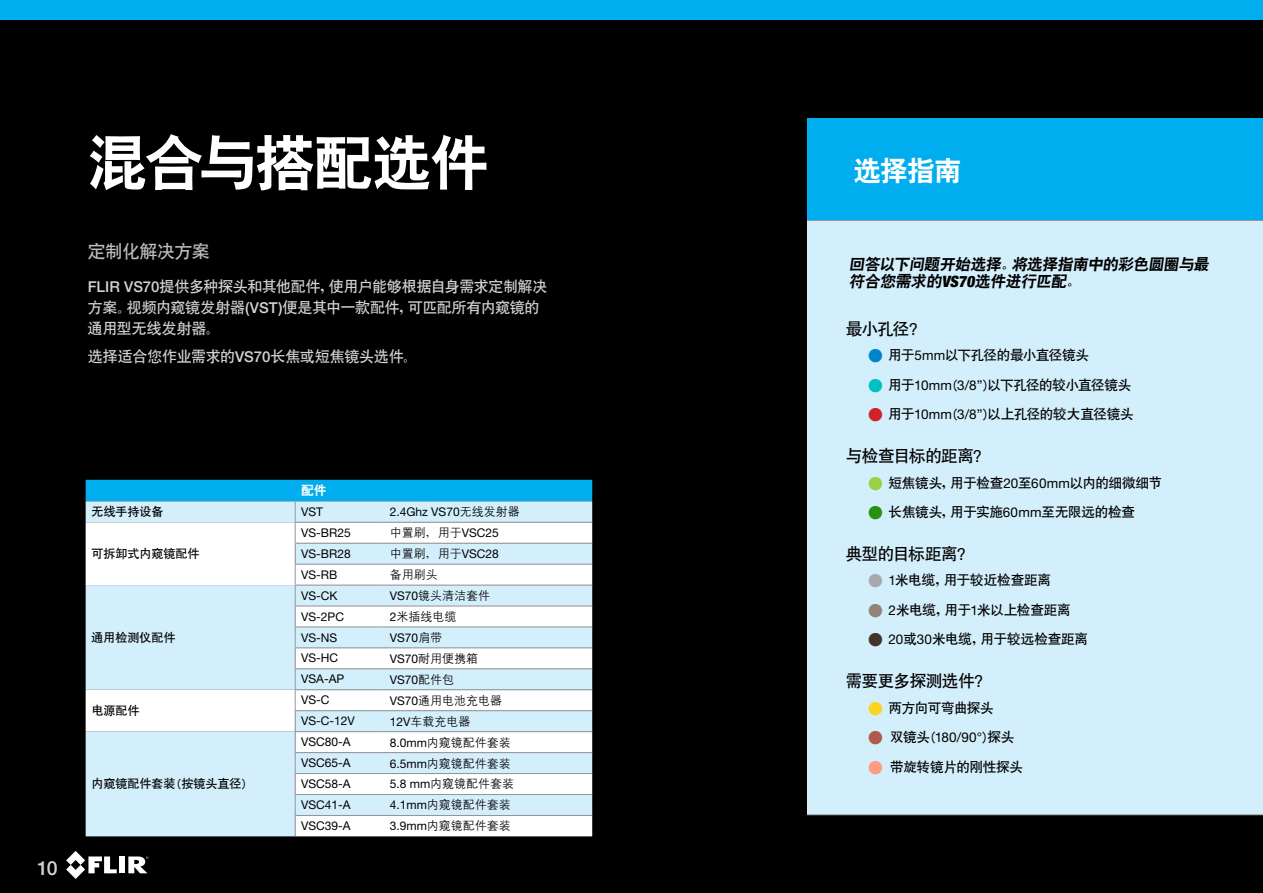
<style>
.page{position:relative;width:1263px;height:893px;background:#000}
.page>*{position:absolute;margin:0;border:0;box-sizing:border-box;transform-origin:0 0}
.t1{font:59.7px "Heiti CSEG Bold GB";letter-spacing:-.03em;color:#fff}
.t2{font:27.75px "Heiti CSEG Bold GB";color:#fff}
.t3{font:500 19.5px "Helvetica Neue LT Std";color:#d1d3d4}
.t4{font:18px "Heiti CSEG Medium GB";letter-spacing:-.035em;color:#bcbec0}
.t5{font:16.5px "Heiti CSEG Medium GB";letter-spacing:-.025em;color:#000}
.t6{font:15.75px/17.1px "Heiti CSEG Bold GB";color:#000}
.t7{font:15px/21px "Heiti CSEG Medium GB";letter-spacing:-.02em;color:#d1d3d4}
.t8{font:13.5px "Heiti CSEG Medium GB";letter-spacing:-.015em;color:#000}
.t9{font:13.5px "Heiti CSEG Medium GB";letter-spacing:-.035em;color:#000}
.t10{font:12.75px "Heiti CSEG Bold GB";color:#fff}
.t11{font:12px "Denshan CSEG Medium GB";color:#000}
.t12{font:12px "Helvetica Neue LT Std";color:#000}
.t13{font:12px "Heiti CSEG Medium GB";color:#000}
.s1{font-family:"Helvetica Neue LT Std";font-weight:500}
.s2{font-family:"Denshan CSEG Medium GB"}
.s3{font-family:"Helvetica Neue LT Std"}
.s4{font-family:"Helvetica Neue LT";font-weight:900;font-stretch:condensed}
.s5{font-family:"Helvetica Neue LT Std";font-size:37.5px;color:#0086c8}
.s6{font-family:"Helvetica Neue LT Std";font-size:37.5px;color:#00c1c1}
.s7{font-family:"Helvetica Neue LT Std";font-size:37.5px;color:#d22229}
.s8{font-family:"Helvetica Neue LT Std";font-size:37.5px;color:#98d047}
.s9{font-family:"Helvetica Neue LT Std";font-size:37.5px;color:#2a900f}
.s10{font-family:"Helvetica Neue LT Std";font-size:37.5px;color:#a7a9ac}
.s11{font-family:"Helvetica Neue LT Std";font-size:37.5px;color:#908574}
.s12{font-family:"Helvetica Neue LT Std";font-size:37.5px;color:#42332a}
.s13{font-family:"Helvetica Neue LT Std";font-size:37.5px;color:#fed220}
.s14{font-family:"Helvetica Neue LT Std";font-size:37.5px;color:#af5a4d}
.s15{font-family:"Helvetica Neue LT Std";font-size:37.5px;color:#ff9a83}
</style>
<div class="page">
<div style="left:119px;top:856px;width:6px;height:17px;background:#fff"></div>
<svg style="left:66px;top:851px;width:51px;height:28px"></svg>
<svg style="left:128px;top:856px;width:20px;height:17px"></svg>
<div style="left:0;top:0;width:1263px;height:20px;background:#00aeef"></div>
<div style="left:807px;top:118px;width:456px;height:102px;background:#00aeef"></div>
<div style="left:807px;top:220px;width:456px;height:595px;background:#d4effc"></div>
<hr style="left:807px;top:814px;width:456px;height:1px;background:#939598">
<hr style="left:807px;top:220px;width:456px;height:1px;background:#939598">
<svg style="left:86px;top:480px;width:506px;height:356px;background:#d6f0fb"></svg>
<hr style="left:295px;top:522px;width:89px;height:1px;background:#939598">
<hr style="left:384px;top:522px;width:208px;height:1px;background:#939598">
<hr style="left:295px;top:543px;width:89px;height:1px;background:#939598">
<hr style="left:384px;top:543px;width:208px;height:1px;background:#939598">
<hr style="left:295px;top:564px;width:89px;height:1px;background:#939598">
<hr style="left:384px;top:564px;width:208px;height:1px;background:#939598">
<hr style="left:295px;top:585px;width:89px;height:1px;background:#939598">
<hr style="left:384px;top:585px;width:208px;height:1px;background:#939598">
<hr style="left:295px;top:606px;width:89px;height:1px;background:#939598">
<hr style="left:384px;top:606px;width:208px;height:1px;background:#939598">
<hr style="left:295px;top:627px;width:89px;height:1px;background:#939598">
<hr style="left:384px;top:627px;width:208px;height:1px;background:#939598">
<hr style="left:295px;top:647px;width:89px;height:1px;background:#939598">
<hr style="left:384px;top:647px;width:208px;height:1px;background:#939598">
<hr style="left:295px;top:668px;width:89px;height:1px;background:#939598">
<hr style="left:384px;top:668px;width:208px;height:1px;background:#939598">
<hr style="left:295px;top:689px;width:89px;height:1px;background:#939598">
<hr style="left:384px;top:689px;width:208px;height:1px;background:#939598">
<hr style="left:295px;top:710px;width:89px;height:1px;background:#939598">
<hr style="left:384px;top:710px;width:208px;height:1px;background:#939598">
<hr style="left:295px;top:731px;width:89px;height:1px;background:#939598">
<hr style="left:384px;top:731px;width:208px;height:1px;background:#939598">
<hr style="left:295px;top:752px;width:89px;height:1px;background:#939598">
<hr style="left:384px;top:752px;width:208px;height:1px;background:#939598">
<hr style="left:295px;top:773px;width:89px;height:1px;background:#939598">
<hr style="left:384px;top:773px;width:208px;height:1px;background:#939598">
<hr style="left:295px;top:794px;width:89px;height:1px;background:#939598">
<hr style="left:384px;top:794px;width:208px;height:1px;background:#939598">
<hr style="left:295px;top:815px;width:89px;height:1px;background:#939598">
<hr style="left:384px;top:815px;width:208px;height:1px;background:#939598">
<h1 class="t1" style="left:88px;top:132px;width:403px">混合与搭配选件</h1>
<h3 class="t4" style="left:88px;top:242px;width:124px">定制化解决方案</h3>
<p class="t7" style="left:88px;top:276px;width:461px"><span class="s1">FLIR VS70</span>提供多种探头和其他配件，使用户能够根据自身需求定制解决方案。视频内窥镜发射器<span class="s1">(VST)</span>便是其中一款配件，可匹配所有内窥镜的通用型无线发射器。</p>
<p class="t7" style="left:88px;top:346px;width:331px">选择适合您作业需求的<span class="s1">VS70</span>长焦或短焦镜头选件。</p>
<h3 class="t3" style="left:37px;top:857px;width:22px">10</h3>
<p class="t10" style="left:301px;top:484px;width:27px">配件</p>
<p class="t13" style="left:92px;top:506px;width:73px">无线手持设备</p>
<p class="t12" style="left:301px;top:504px;width:23px">VST</p>
<p class="t12" style="left:390px;top:505px;width:132px">2.4Ghz VS70<span class="s2">无线发射器</span></p>
<p class="t13" style="left:92px;top:548px;width:109px">可拆卸式内窥镜配件</p>
<p class="t12" style="left:301px;top:525px;width:51px">VS-BR25</p>
<p class="t11" style="left:390px;top:527px;width:111px">中置刷，用于<span class="s3">VSC25</span></p>
<p class="t12" style="left:301px;top:546px;width:51px">VS-BR28</p>
<p class="t11" style="left:390px;top:548px;width:111px">中置刷，用于<span class="s3">VSC28</span></p>
<p class="t12" style="left:301px;top:567px;width:38px">VS-RB</p>
<p class="t11" style="left:390px;top:568px;width:49px">备用刷头</p>
<p class="t13" style="left:92px;top:631px;width:85px">通用检测仪配件</p>
<p class="t13" style="left:92px;top:705px;width:49px">电源配件</p>
<p class="t13" style="left:92px;top:778px;width:157px">内窥镜配件套装(按镜头直径)</p>
<p class="t12" style="left:301px;top:588px;width:38px">VS-CK</p>
<p class="t11" style="left:390px;top:589px;width:102px"><span class="s3">VS70</span>镜头清洁套件</p>
<p class="t12" style="left:301px;top:609px;width:44px">VS-2PC</p>
<p class="t11" style="left:390px;top:610px;width:68px"><span class="s3">2</span>米插线电缆</p>
<p class="t12" style="left:301px;top:630px;width:38px">VS-NS</p>
<p class="t12" style="left:390px;top:630px;width:54px">VS70<span class="s2">肩带</span></p>
<p class="t12" style="left:301px;top:651px;width:39px">VS-HC</p>
<p class="t11" style="left:390px;top:652px;width:90px"><span class="s3">VS70</span>耐用便携箱</p>
<p class="t12" style="left:301px;top:672px;width:45px">VSA-AP</p>
<p class="t12" style="left:390px;top:672px;width:66px">VS70<span class="s2">配件包</span></p>
<p class="t12" style="left:301px;top:693px;width:30px">VS-C</p>
<p class="t11" style="left:390px;top:694px;width:114px"><span class="s3">VS70</span>通用电池充电器</p>
<p class="t12" style="left:301px;top:714px;width:55px">VS-C-12V</p>
<p class="t11" style="left:390px;top:715px;width:82px"><span class="s3">12V</span>车载充电器</p>
<p class="t12" style="left:301px;top:735px;width:51px">VSC80-A</p>
<p class="t11" style="left:390px;top:736px;width:123px"><span class="s3">8.0mm</span>内窥镜配件套装</p>
<p class="t12" style="left:301px;top:756px;width:51px">VSC65-A</p>
<p class="t11" style="left:390px;top:757px;width:123px"><span class="s3">6.5mm</span>内窥镜配件套装</p>
<p class="t12" style="left:301px;top:777px;width:51px">VSC58-A</p>
<p class="t11" style="left:390px;top:778px;width:126px"><span class="s3">5.8 mm</span>内窥镜配件套装</p>
<p class="t12" style="left:301px;top:798px;width:51px">VSC41-A</p>
<p class="t11" style="left:390px;top:799px;width:123px"><span class="s3">4.1mm</span>内窥镜配件套装</p>
<p class="t12" style="left:301px;top:819px;width:51px">VSC39-A</p>
<p class="t11" style="left:390px;top:820px;width:123px"><span class="s3">3.9mm</span>内窥镜配件套装</p>
<h2 class="t2" style="left:853px;top:157px;width:110px">选择指南</h2>
<p class="t6" style="left:849px;top:255px;width:364px">回答以下问题开始选择。将选择指南中的彩色圆圈与最符合您需求的<span class="s4">VS70</span>选件进行匹配。</p>
<p class="t5" style="left:846px;top:320px;width:74px">最小孔径<span class="s3">?</span></p>
<p class="t8" style="left:866px;top:348px;width:224px"><span class="s5">•</span> 用于<span class="s3">5mm</span>以下孔径的最小直径镜头</p>
<p class="t8" style="left:866px;top:378px;width:267px"><span class="s6">•</span> 用于<span class="s3">10mm</span>(<span class="s3">3/8”</span>)以下孔径的较小直径镜头</p>
<p class="t8" style="left:866px;top:407px;width:269px"><span class="s7">•</span> 用于<span class="s3">10mm</span>(<span class="s3">3/8”</span>)以上孔径的较大直径镜头</p>
<p class="t5" style="left:846px;top:448px;width:138px">与检查目标的距离<span class="s3">?</span></p>
<p class="t8" style="left:866px;top:476px;width:298px"><span class="s8">•</span> 短焦镜头，用于检查<span class="s3">20</span>至<span class="s3">60mm</span>以内的细微细节</p>
<p class="t8" style="left:866px;top:505px;width:271px"><span class="s9">•</span> 长焦镜头，用于实施<span class="s3">60mm</span>至无限远的检查</p>
<p class="t5" style="left:846px;top:546px;width:122px">典型的目标距离<span class="s3">?</span></p>
<p class="t8" style="left:866px;top:573px;width:186px"><span class="s10">•</span> <span class="s3">1</span>米电缆，用于较近检查距离</p>
<p class="t8" style="left:866px;top:603px;width:206px"><span class="s11">•</span> <span class="s3">2</span>米电缆，用于<span class="s3">1</span>米以上检查距离</p>
<p class="t8" style="left:866px;top:632px;width:223px"><span class="s12">•</span> <span class="s3">20</span>或<span class="s3">30</span>米电缆，用于较远检查距离</p>
<p class="t5" style="left:846px;top:673px;width:139px">需要更多探测选件<span class="s3">?</span></p>
<p class="t9" style="left:866px;top:701px;width:129px"><span class="s13">•</span> 两方向可弯曲探头</p>
<p class="t8" style="left:866px;top:730px;width:150px"><span class="s14">•</span> 双镜头(<span class="s3">180/90°</span>)探头</p>
<p class="t8" style="left:866px;top:760px;width:158px"><span class="s15">•</span> 带旋转镜片的刚性探头</p>
</div>
